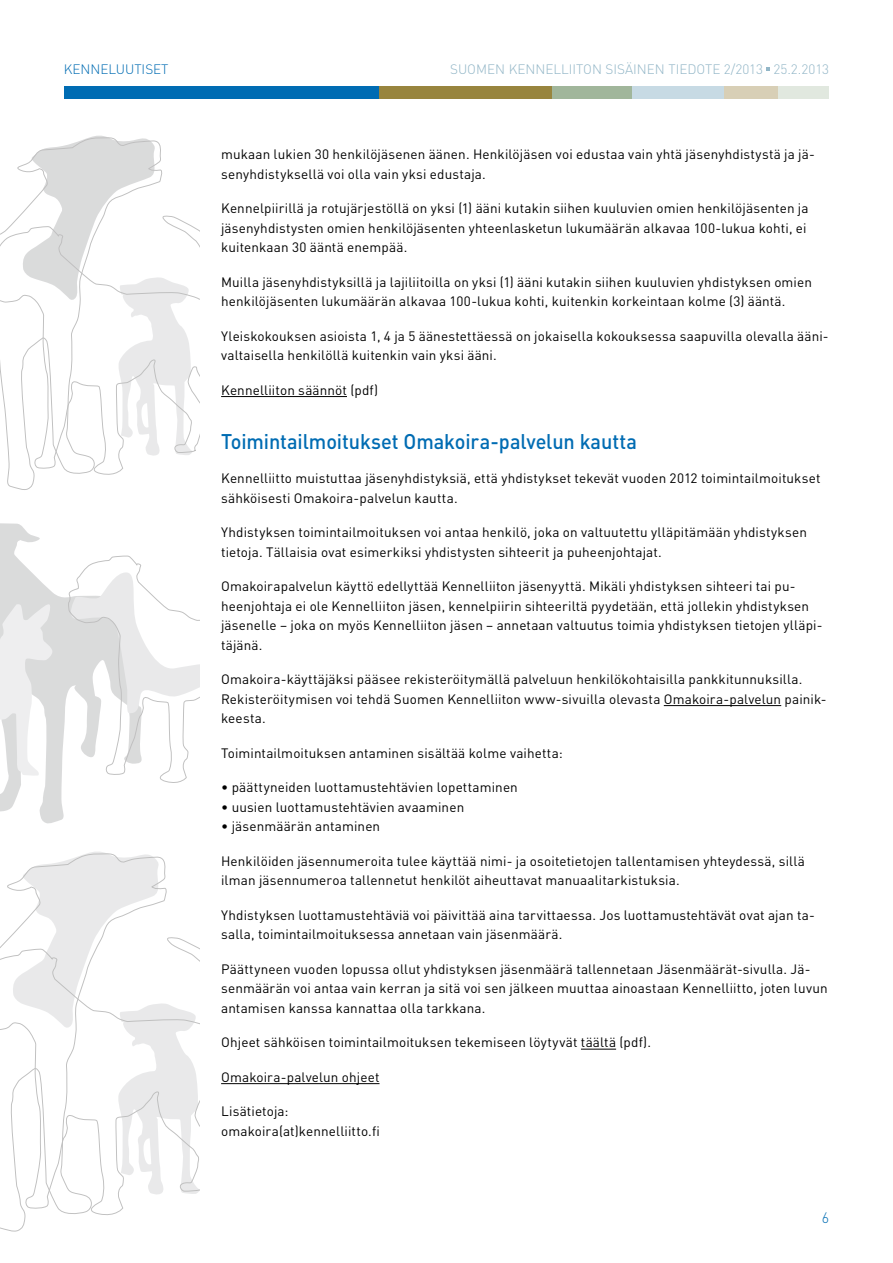
<style>
.page{position:relative;width:893px;height:1263px;background:#fff}
.page>*{position:absolute;margin:0;border:0;box-sizing:border-box;transform-origin:0 0}
.t1{font:500 21px "DINOT";letter-spacing:-.005em;color:#006cb3;scale:.95 1}
.t2{font:300 15px "DINOT";color:#006cb3;scale:.95 1}
.t3{font:13.5px/19.5px "DINOT";letter-spacing:.01em;color:#000}
.t4{font:300 13.5px "DINOT";color:#92b6c7}
.t5{font:13.5px "DINOT";letter-spacing:.01em;color:#000101}
.t6{font:300 13.5px "DINOT";color:#006cb3}
.s1{color:#000}
.s2{color:#000101}
</style>
<div class="page">
<div style="left:632px;top:86px;width:92px;height:13px;background:#c7dae4"></div>
<div style="left:724px;top:86px;width:55px;height:13px;background:#d8cfb6"></div>
<div style="left:778px;top:86px;width:51px;height:13px;background:#e1e8df"></div>
<div style="left:64px;top:86px;width:317px;height:13px;background:#006cb3"></div>
<div style="left:379px;top:86px;width:176px;height:13px;background:#98853e"></div>
<div style="left:552px;top:86px;width:80px;height:13px;background:#a1b69b"></div>
<svg style="left:17px;top:135px;width:145px;height:79px"></svg>
<svg style="left:0;top:214px;width:200px;height:263px"></svg>
<svg style="left:12px;top:852px;width:155px;height:84px"></svg>
<svg style="left:0;top:936px;width:200px;height:281px"></svg>
<svg style="left:0;top:523px;width:65px;height:301px;fill:#dadbdb"></svg>
<svg style="left:0;top:602px;width:53px;height:176px"></svg>
<svg style="left:68px;top:555px;width:132px;height:228px"></svg>
<hr style="left:221px;top:396px;width:126px;height:1px;background:#000101">
<hr style="left:664px;top:705px;width:117px;height:1px;background:#000101">
<hr style="left:581px;top:1049px;width:35px;height:1px;background:#000101">
<hr style="left:221px;top:1083px;width:159px;height:1px;background:#000101">
<p class="t6" style="left:64px;top:61px;width:106px">KENNELUUTISET</p>
<p class="t4" style="left:450px;top:61px;width:381px">SUOMEN KENNELLIITON SISÄINEN TIEDOTE 2/2013 25.2.2013</p>
<p class="t3" style="left:221px;top:144px;width:595px">mukaan lukien 30 henkilöjäsenen äänen. Henkilöjäsen voi edustaa vain yhtä jäsenyhdistystä ja jä&shy;senyhdistyksellä voi olla vain yksi edustaja.</p>
<p class="t3" style="left:221px;top:198px;width:589px">Kennelpiirillä ja rotujärjestöllä on yksi (1) ääni kutakin siihen kuuluvien omien henkilöjäsenten ja jäsenyhdistysten omien henkilöjäsenten yhteenlasketun lukumäärän alkavaa 100-lukua kohti, ei kuitenkaan 30 ääntä enempää.</p>
<p class="t3" style="left:221px;top:272px;width:592px">Muilla jäsenyhdistyksillä ja lajiliitoilla on yksi (1) ääni kutakin siihen kuuluvien yhdistyksen omien henkilöjäsenten lukumäärän alkavaa 100-lukua kohti, kuitenkin korkeintaan kolme (3) ääntä.</p>
<p class="t3" style="left:221px;top:326px;width:609px">Yleiskokouksen asioista 1, 4 ja 5 äänestettäessä on jokaisella kokouksessa saapuvilla olevalla ääni&shy;valtaisella henkilöllä kuitenkin vain yksi ääni.</p>
<p class="t5" style="left:221px;top:381px;width:159px">Kennelliiton säännöt <span class="s1">(pdf)</span></p>
<h1 class="t1" style="left:221px;top:428px;width:439px">Toimintailmoitukset Omakoira-palvelun kautta</h1>
<p class="t3" style="left:221px;top:468px;width:601px">Kennelliitto muistuttaa jäsenyhdistyksiä, että yhdistykset tekevät vuoden 2012 toimintailmoitukset sähköisesti Omakoira-palvelun kautta.</p>
<p class="t3" style="left:221px;top:522px;width:587px">Yhdistyksen toimintailmoituksen voi antaa henkilö, joka on valtuutettu ylläpitämään yhdistyksen tietoja. Tällaisia ovat esimerkiksi yhdistysten sihteerit ja puheenjohtajat.</p>
<p class="t3" style="left:221px;top:576px;width:603px">Omakoirapalvelun käyttö edellyttää Kennelliiton jäsenyyttä. Mikäli yhdistyksen sihteeri tai pu&shy;heenjohtaja ei ole Kennelliiton jäsen, kennelpiirin sihteeriltä pyydetään, että jollekin yhdistyksen jäsenelle – joka on myös Kennelliiton jäsen – annetaan valtuutus toimia yhdistyksen tietojen ylläpi&shy;täjänä.</p>
<p class="t3" style="left:221px;top:669px;width:607px">Omakoira-käyttäjäksi pääsee rekisteröitymällä palveluun henkilökohtaisilla pankkitunnuksilla.<br>Rekisteröitymisen voi tehdä Suomen Kennelliiton www-sivuilla olevasta <span class="s2">Omakoira-palvelun</span> painik&shy;keesta.</p>
<p class="t3" style="left:221px;top:743px;width:343px">Toimintailmoituksen antaminen sisältää kolme vaihetta:</p>
<p class="t3" style="left:221px;top:777px;width:298px">• päättyneiden luottamustehtävien lopettaminen</p>
<p class="t3" style="left:221px;top:797px;width:245px">• uusien luottamustehtävien avaaminen</p>
<p class="t3" style="left:221px;top:816px;width:161px">• jäsenmäärän antaminen</p>
<p class="t3" style="left:221px;top:851px;width:585px">Henkilöiden jäsennumeroita tulee käyttää nimi- ja osoitetietojen tallentamisen yhteydessä, sillä ilman jäsennumeroa tallennetut henkilöt aiheuttavat manuaalitarkistuksia.</p>
<p class="t3" style="left:221px;top:905px;width:595px">Yhdistyksen luottamustehtäviä voi päivittää aina tarvittaessa. Jos luottamustehtävät ovat ajan ta&shy;salla, toimintailmoituksessa annetaan vain jäsenmäärä.</p>
<p class="t3" style="left:221px;top:959px;width:608px">Päättyneen vuoden lopussa ollut yhdistyksen jäsenmäärä tallennetaan Jäsenmäärät-sivulla. Jä&shy;senmäärän voi antaa vain kerran ja sitä voi sen jälkeen muuttaa ainoastaan Kennelliitto, joten luvun antamisen kanssa kannattaa olla tarkkana.</p>
<p class="t3" style="left:221px;top:1032px;width:431px">Ohjeet sähköisen toimintailmoituksen tekemiseen löytyvät <span class="s2">täältä</span> (pdf).</p>
<p class="t5" style="left:221px;top:1068px;width:160px">Omakoira-palvelun ohjeet</p>
<p class="t3" style="left:221px;top:1101px;width:160px">Lisätietoja: omakoira(at)kennelliitto.fi</p>
<p class="t2" style="left:822px;top:1208px;width:9px">6</p>
</div>
